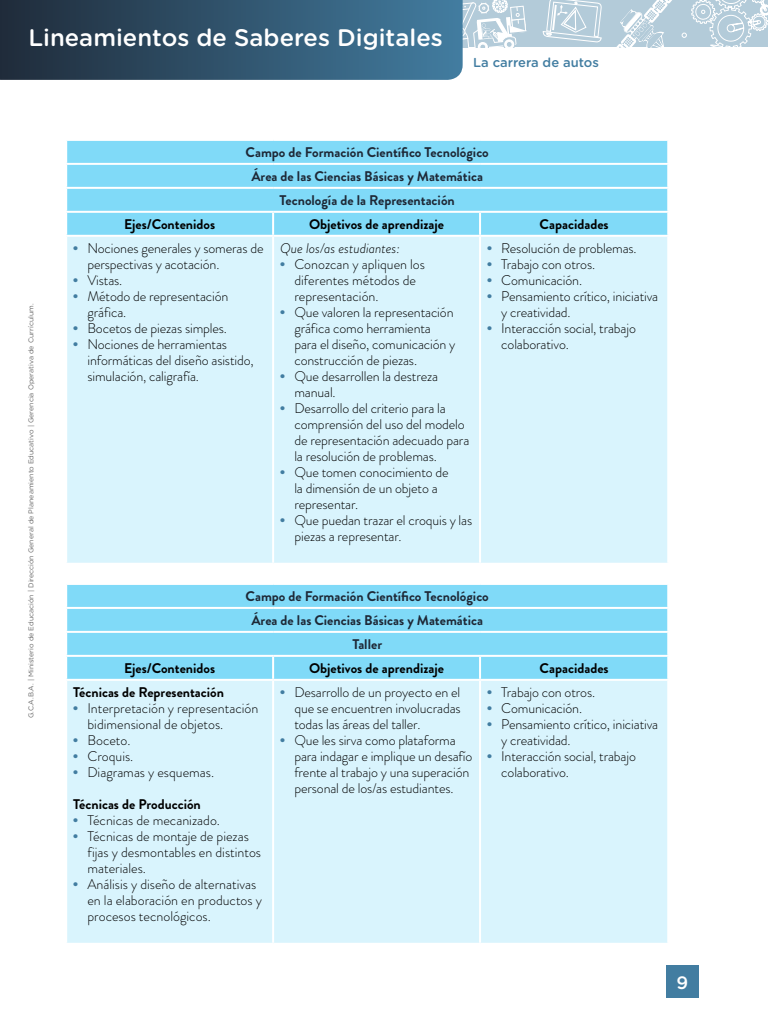
<style>
.page{position:relative;width:768px;height:1024px;background:#fff}
.page>*{position:absolute;margin:0;border:0;box-sizing:border-box;transform-origin:0 0}
.t1{font:500 26px "Gotham Rounded";letter-spacing:-.02em;color:#fff}
.t2{font:500 23.9px "Gotham Rounded";color:#fff}
.t3{font:500 17.9px "Gotham Rounded";color:#fff}
.t4{font:300 14px/16px "Brandon Grotesque";letter-spacing:-.01em;color:#000}
.t5{font:700 14px/24px "Brandon Grotesque";color:#1e2836;text-align:center}
.t6{font:700 14px "Brandon Grotesque";color:#000}
.t7{font:italic 300 14px "Brandon Grotesque";color:#000}
.t8{font:500 13px "Gotham Rounded";color:#427da1}
.t9{font:7px "Gotham Rounded";color:#666}
.s1{font-family:"Arial";font-weight:700;color:#427da1}
</style>
<div class="page">
<div style="left:666px;top:966px;width:33px;height:32px;background:#427da1"></div>
<div style="left:240px;top:0;width:528px;height:47px;background:#b3cbd9"></div>
<svg style="left:463px;top:0;width:64px;height:47px"></svg>
<svg style="left:542px;top:0;width:226px;height:47px"></svg>
<svg style="left:0;top:0;width:463px;height:80px;background:#31546d"></svg>
<div style="left:67px;top:141px;width:600px;height:94px;background:#80daf8"></div>
<div style="left:67px;top:237px;width:600px;height:326px;background:#d9f4fd"></div>
<hr style="left:65px;top:163px;width:208px;height:2px;background:#fff">
<hr style="left:273px;top:163px;width:207px;height:2px;background:#fff">
<hr style="left:480px;top:163px;width:189px;height:2px;background:#fff">
<hr style="left:65px;top:187px;width:208px;height:2px;background:#fff">
<hr style="left:273px;top:187px;width:207px;height:2px;background:#fff">
<hr style="left:480px;top:187px;width:189px;height:2px;background:#fff">
<hr style="left:65px;top:211px;width:208px;height:2px;background:#fff">
<hr style="left:273px;top:211px;width:207px;height:2px;background:#fff">
<hr style="left:272px;top:213px;width:2px;height:22px;background:#fff">
<hr style="left:480px;top:211px;width:189px;height:2px;background:#fff">
<hr style="left:479px;top:213px;width:2px;height:22px;background:#fff">
<hr style="left:272px;top:237px;width:2px;height:326px;background:#fff">
<hr style="left:479px;top:237px;width:2px;height:326px;background:#fff">
<div style="left:67px;top:585px;width:600px;height:94px;background:#80daf8"></div>
<div style="left:67px;top:681px;width:600px;height:262px;background:#d9f4fd"></div>
<hr style="left:65px;top:607px;width:208px;height:2px;background:#fff">
<hr style="left:273px;top:607px;width:207px;height:2px;background:#fff">
<hr style="left:480px;top:607px;width:189px;height:2px;background:#fff">
<hr style="left:65px;top:631px;width:208px;height:2px;background:#fff">
<hr style="left:273px;top:631px;width:207px;height:2px;background:#fff">
<hr style="left:480px;top:631px;width:189px;height:2px;background:#fff">
<hr style="left:65px;top:655px;width:208px;height:2px;background:#fff">
<hr style="left:273px;top:655px;width:207px;height:2px;background:#fff">
<hr style="left:272px;top:657px;width:2px;height:22px;background:#fff">
<hr style="left:480px;top:655px;width:189px;height:2px;background:#fff">
<hr style="left:479px;top:657px;width:2px;height:22px;background:#fff">
<hr style="left:272px;top:681px;width:2px;height:262px;background:#fff">
<hr style="left:479px;top:681px;width:2px;height:262px;background:#fff">
<h2 class="t2" style="left:28px;top:20px;width:416px">Lineamientos de Saberes Digitales</h2>
<h1 class="t1" style="left:39px;top:32px;width:153px">Tecnológica</h1>
<p class="t8" style="left:473px;top:53px;width:127px">La carrera de autos</p>
<p class="t9" style="left:26px;top:718px;width:416px;rotate:-90deg">G.C.A.B.A. | Ministerio de Educación | Dirección General de Planeamiento Educativo | Gerencia Operativa de Currículum.</p>
<p class="t5" style="left:246px;top:140px;width:245px">Campo de Formación Científico Tecnológico<br>Área de las Ciencias Básicas y Matemática<br>Tecnología de la Representación</p>
<p class="t6" style="left:124px;top:214px;width:93px">Ejes/Contenidos</p>
<p class="t6" style="left:309px;top:214px;width:137px">Objetivos de aprendizaje</p>
<p class="t6" style="left:540px;top:214px;width:71px">Capacidades</p>
<p class="t4" style="left:87px;top:240px;width:178px;text-indent:-14px"><span class="s1">•</span> Nociones generales y someras de perspectivas y acotación.</p>
<p class="t4" style="left:73px;top:272px;width:51px"><span class="s1">•</span> Vistas.</p>
<p class="t4" style="left:87px;top:288px;width:143px;text-indent:-14px"><span class="s1">•</span> Método de representación gráfica.</p>
<p class="t4" style="left:73px;top:320px;width:155px"><span class="s1">•</span> Bocetos de piezas simples.</p>
<p class="t4" style="left:87px;top:336px;width:168px;text-indent:-14px"><span class="s1">•</span> Nociones de herramientas informáticas del diseño asistido, simulación, caligrafía.</p>
<p class="t7" style="left:280px;top:238px;width:121px">Que los/as estudiantes:</p>
<p class="t4" style="left:294px;top:256px;width:132px;text-indent:-14px"><span class="s1">•</span> Conozcan y apliquen los diferentes métodos de representación.</p>
<p class="t4" style="left:294px;top:304px;width:163px;text-indent:-14px"><span class="s1">•</span> Que valoren la representación gráfica como herramienta para el diseño, comunicación y construcción de piezas.</p>
<p class="t4" style="left:294px;top:368px;width:145px;text-indent:-14px"><span class="s1">•</span> Que desarrollen la destreza manual.</p>
<p class="t4" style="left:294px;top:400px;width:176px;text-indent:-14px"><span class="s1">•</span> Desarrollo del criterio para la comprensión del uso del modelo de representación adecuado para la resolución de problemas.</p>
<p class="t4" style="left:294px;top:464px;width:156px;text-indent:-14px"><span class="s1">•</span> Que tomen conocimiento de la dimensión de un objeto a representar.</p>
<p class="t4" style="left:294px;top:512px;width:179px;text-indent:-14px"><span class="s1">•</span> Que puedan trazar el croquis y las piezas a representar.</p>
<p class="t4" style="left:487px;top:240px;width:151px"><span class="s1">•</span> Resolución de problemas.</p>
<p class="t4" style="left:487px;top:256px;width:110px"><span class="s1">•</span> Trabajo con otros.</p>
<p class="t4" style="left:487px;top:272px;width:96px"><span class="s1">•</span> Comunicación.</p>
<p class="t4" style="left:501px;top:288px;width:158px;text-indent:-14px"><span class="s1">•</span> Pensamiento crítico, iniciativa y creatividad.</p>
<p class="t4" style="left:501px;top:320px;width:136px;text-indent:-14px"><span class="s1">•</span> Interacción social, trabajo colaborativo.</p>
<p class="t5" style="left:246px;top:584px;width:245px">Campo de Formación Científico Tecnológico<br>Área de las Ciencias Básicas y Matemática<br>Taller</p>
<p class="t6" style="left:124px;top:658px;width:93px">Ejes/Contenidos</p>
<p class="t6" style="left:309px;top:658px;width:137px">Objetivos de aprendizaje</p>
<p class="t6" style="left:540px;top:658px;width:71px">Capacidades</p>
<p class="t6" style="left:73px;top:682px;width:152px">Técnicas de Representación</p>
<p class="t4" style="left:87px;top:700px;width:172px;text-indent:-14px"><span class="s1">•</span> Interpretación y representación bidimensional de objetos.</p>
<p class="t4" style="left:73px;top:732px;width:59px"><span class="s1">•</span> Boceto.</p>
<p class="t4" style="left:73px;top:748px;width:62px"><span class="s1">•</span> Croquis.</p>
<p class="t4" style="left:73px;top:764px;width:142px"><span class="s1">•</span> Diagramas y esquemas.</p>
<p class="t6" style="left:73px;top:794px;width:129px">Técnicas de Producción</p>
<p class="t4" style="left:73px;top:812px;width:148px"><span class="s1">•</span> Técnicas de mecanizado.</p>
<p class="t4" style="left:87px;top:828px;width:175px;text-indent:-14px"><span class="s1">•</span> Técnicas de montaje de piezas fijas y desmontables en distintos materiales.</p>
<p class="t4" style="left:87px;top:876px;width:176px;text-indent:-14px"><span class="s1">•</span> Análisis y diseño de alternativas en la elaboración en productos y procesos tecnológicos.</p>
<p class="t4" style="left:294px;top:684px;width:168px;text-align:justify;text-indent:-14px"><span class="s1">•</span> Desarrollo de un proyecto en el que se encuentren involucradas todas las áreas del taller.</p>
<p class="t4" style="left:294px;top:732px;width:180px;text-indent:-14px"><span class="s1">•</span> Que les sirva como plataforma para indagar e implique un desafío frente al trabajo y una superación personal de los/as estudiantes.</p>
<p class="t4" style="left:487px;top:684px;width:110px"><span class="s1">•</span> Trabajo con otros.</p>
<p class="t4" style="left:487px;top:700px;width:96px"><span class="s1">•</span> Comunicación.</p>
<p class="t4" style="left:501px;top:716px;width:158px;text-indent:-14px"><span class="s1">•</span> Pensamiento crítico, iniciativa y creatividad.</p>
<p class="t4" style="left:501px;top:748px;width:136px;text-indent:-14px"><span class="s1">•</span> Interacción social, trabajo colaborativo.</p>
<p class="t3" style="left:677px;top:970px;width:13px">9</p>
</div>
